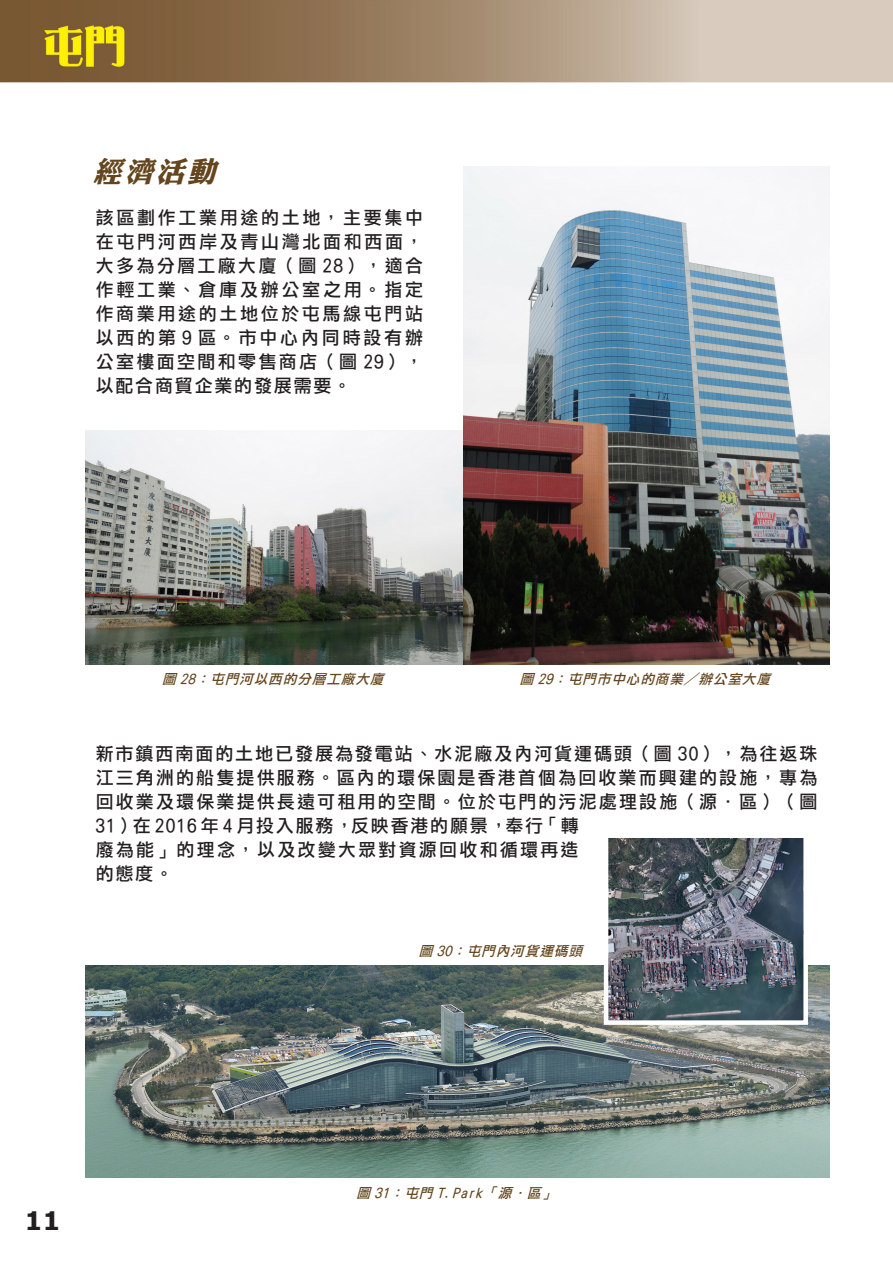
<style>
.page{position:relative;width:893px;height:1263px;background:#fff}
.page>*{position:absolute;margin:0;border:0;box-sizing:border-box;transform-origin:0 0}
.Sub_Title_tc{font:italic 28.5px "DF Li King Hei W8 WIN BF";color:#64451d}
.t1{font:700 25.5px "Verdana";color:#231f20}
.text_tc{font:18px/24px "DF Li Hei Md WIN BF";letter-spacing:.12em;color:#231f20}
.cap_tc{font:italic 13.5px "DF Li Hei Md WIN BF";color:#64451d}
</style>
<div class="page">
<img style="left:0;top:0;width:893px;height:83px">
<img style="left:85px;top:431px;width:378px;height:233px">
<img style="left:463px;top:167px;width:366px;height:497px">
<img style="left:85px;top:965px;width:744px;height:213px">
<img style="left:609px;top:838px;width:194px;height:182px">
<div style="left:604px;top:833px;width:204px;height:192px;border:4px solid #fff"></div>
<p class="Sub_Title_tc" style="left:93px;top:157px;width:132px">經濟活動</p>
<p class="text_tc" style="left:96px;top:206px;width:329px;text-align:justify">該區劃作工業用途的土地，主要集中在屯門河西岸及青山灣北面和西面，大多為分層工廠大廈（圖 28），適合作輕工業、倉庫及辦公室之用。指定作商業用途的土地位於屯馬線屯門站以西的第 9 區。市中心內同時設有辦公室樓面空間和零售商店（圖 29），以配合商貿企業的發展需要。</p>
<p class="cap_tc" style="left:163px;top:672px;width:226px">圖 28：屯門河以西的分層工廠大廈</p>
<p class="cap_tc" style="left:520px;top:672px;width:255px">圖 29：屯門市中心的商業╱辦公室大廈</p>
<p class="text_tc" style="left:96px;top:741px;width:723px">新市鎮西南面的土地已發展為發電站、水泥廠及內河貨運碼頭（圖 30），為往返珠江三角洲的船隻提供服務。區內的環保園是香港首個為回收業而興建的設施，專為回收業及環保業提供長遠可租用的空間。位於屯門的污泥處理設施（源．區）（圖<br>31）在 2016 年 4 月投入服務，反映香港的願景，奉行「轉<br>廢為能」的理念，以及改變大眾對資源回收和循環再造<br>的態度。</p>
<p class="cap_tc" style="left:419px;top:944px;width:168px">圖 30：屯門內河貨運碼頭</p>
<h2 class="t1" style="left:24px;top:1202px;width:38px">11</h2>
<p class="cap_tc" style="left:357px;top:1186px;width:204px">圖 31：屯門 T.Park「源．區」</p>
</div>
